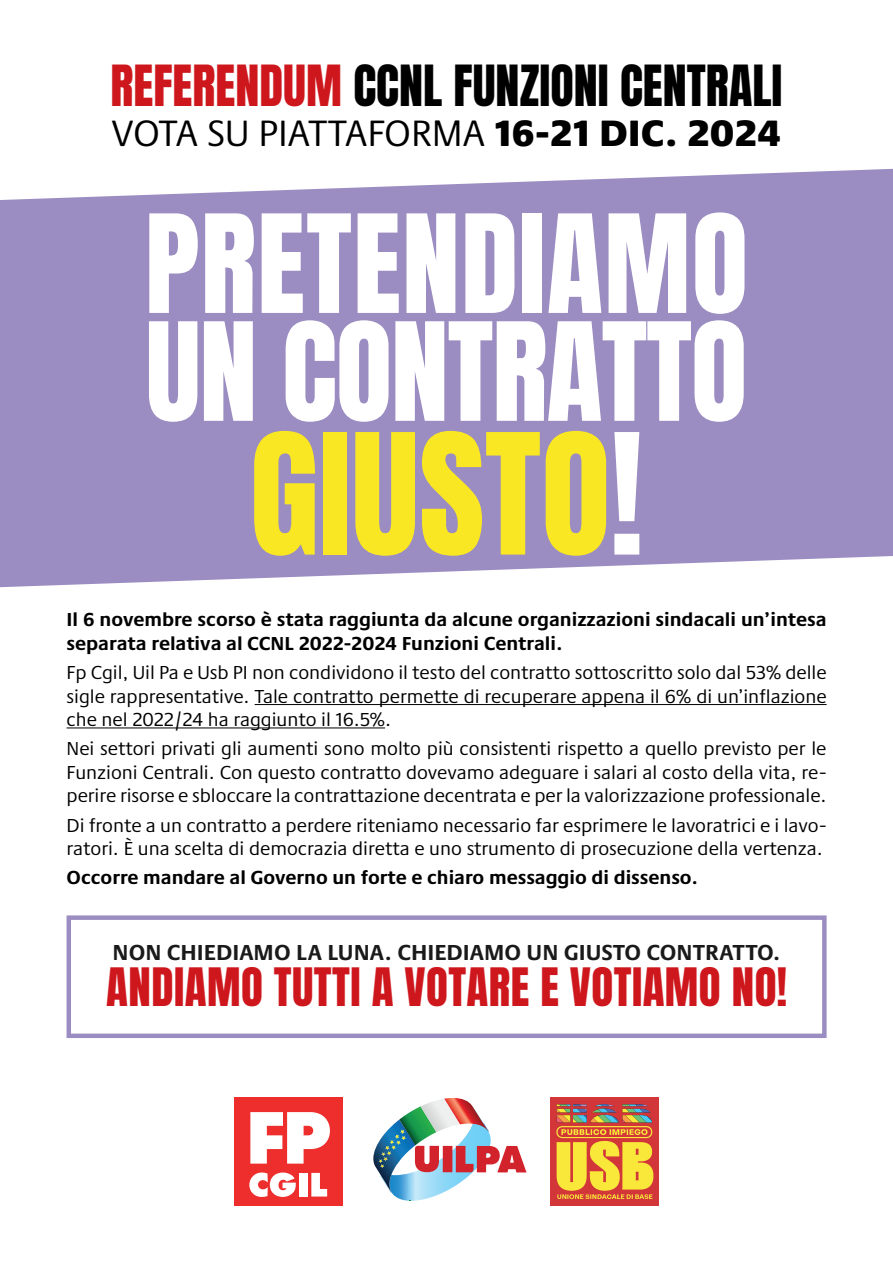
<style>
.page{position:relative;width:893px;height:1263px;background:#fff}
.page>*{position:absolute;margin:0;border:0;box-sizing:border-box;transform-origin:0 0}
.t1{font:142.65px "Anton";color:#f9e723}
.t2{font:115.95px "Anton";letter-spacing:.01em;color:#fff}
.t3{font:115.95px "Anton";letter-spacing:-.01em;color:#fff}
.t4{font:48.3px "Anton";color:#000}
.t5{font:45px "Anton";letter-spacing:.01em;color:#ce171d}
.t6{font:38.1px "Praxis Next";color:#000}
.t7{font:700 22.5px "Praxis Next";color:#1a1a1a}
.t8{font:19.5px/23.4px "Praxis Next";color:#000;text-align:justify}
.t9{font:700 19.5px/23.4px "Praxis Next";color:#000}
.s1{color:#ce171d}
.s2{font-weight:900}
.s3{color:#fff}
</style>
<div class="page">
<svg style="left:0;top:169px;width:893px;height:418px;fill:#9b8cc2"></svg>
<div style="left:551px;top:1097px;width:108px;height:109px;background:#d23639"></div>
<svg style="left:556px;top:1104px;width:97px;height:95px"></svg>
<div style="left:234px;top:1097px;width:108px;height:109px;background:#ee2d2d"></div>
<svg style="left:249px;top:1172px;width:47px;height:25px"></svg>
<div style="left:299px;top:1173px;width:8px;height:23px;background:#fff"></div>
<svg style="left:311px;top:1173px;width:16px;height:23px"></svg>
<svg style="left:250px;top:1112px;width:80px;height:51px"></svg>
<img style="left:373px;top:1143px;width:5px;height:21px">
<svg style="left:378px;top:1098px;width:148px;height:103px"></svg>
<hr style="left:255px;top:704px;width:572px;height:1px;background:#000">
<hr style="left:67px;top:727px;width:318px;height:1px;background:#000">
<div style="left:67px;top:915px;width:760px;height:123px;border:4px solid #9b8cc2"></div>
<p class="t4" style="left:110px;top:61px;width:673px"><span class="s1">REFERENDUM</span> CCNL FUNZIONI CENTRALI</p>
<p class="t6" style="left:112px;top:105px;width:671px">VOTA SU PIATTAFORMA <span class="s2">16-21 DIC. 2024</span></p>
<p class="t2" style="left:145px;top:205px;width:605px">PRETENDIAMO</p>
<p class="t3" style="left:146px;top:313px;width:603px">UN CONTRATTO</p>
<p class="t1" style="left:250px;top:422px;width:395px">GIUSTO<span class="s3">!</span></p>
<p class="t9" style="left:67px;top:607px;width:761px">Il 6 novembre scorso è stata raggiunta da alcune organizzazioni sindacali un’intesa separata relativa al CCNL 2022-2024 Funzioni Centrali.</p>
<p class="t8" style="left:67px;top:660px;width:762px">Fp Cgil, Uil Pa e Usb PI non condividono il testo del contratto sottoscritto solo dal 53% delle sigle rappresentative. Tale contratto permette di recuperare appena il 6% di un’inflazione che nel 2022/24 ha raggiunto il 16.5%.</p>
<p class="t8" style="left:67px;top:737px;width:762px">Nei settori privati gli aumenti sono molto più consistenti rispetto a quello previsto per le Funzioni Centrali. Con questo contratto dovevamo adeguare i salari al costo della vita, re&shy;perire risorse e sbloccare la contrattazione decentrata e per la valorizzazione professionale.</p>
<p class="t8" style="left:67px;top:813px;width:761px">Di fronte a un contratto a perdere riteniamo necessario far esprimere le lavoratrici e i lavo&shy;ratori. È una scelta di democrazia diretta e uno strumento di prosecuzione della vertenza.</p>
<p class="t9" style="left:67px;top:865px;width:633px">Occorre mandare al Governo un forte e chiaro messaggio di dissenso.</p>
<p class="t7" style="left:113px;top:934px;width:669px">NON CHIEDIAMO LA LUNA. CHIEDIAMO UN GIUSTO CONTRATTO.</p>
<p class="t5" style="left:106px;top:964px;width:682px">ANDIAMO TUTTI A VOTARE E VOTIAMO NO!</p>
</div>
